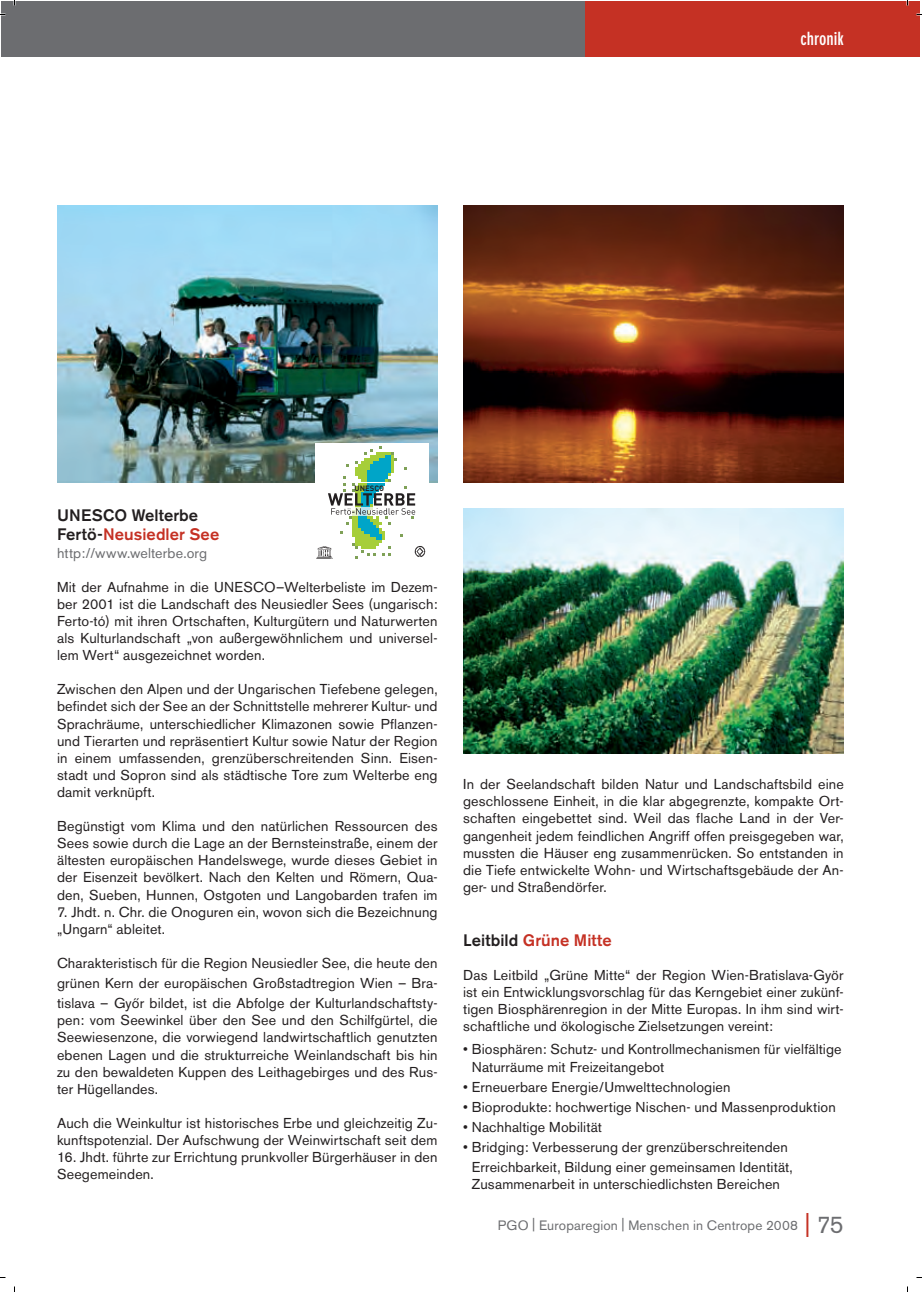
<style>
.page{position:relative;width:922px;height:1292px;background:#fff}
.page>*{position:absolute;margin:0;border:0;box-sizing:border-box;transform-origin:0 0}
.t1{font:700 condensed 18px "DIN Neuzeit Grotesk";color:#fff}
.t2{font:500 16.5px/19.8px "Akzidenz Grotesk BE";letter-spacing:.005em;color:#231f20}
.t3{font:500 16.5px "Akzidenz Grotesk BE";letter-spacing:.005em;color:#c53124}
.t4{font:14.25px/17.1px "Akzidenz Grotesk BE";letter-spacing:.01em;color:#231f20;text-align:justify}
.t5{font:14.25px "Akzidenz Grotesk BE";letter-spacing:.01em;color:#6c6d70}
.t6{font:13.5px "Akzidenz Grotesk BE";letter-spacing:.015em;color:#6c6d70}
.s1{color:#c53124}
.s2{color:#231f20}
.s3{font-size:24px;color:#c53124}
.s4{font-size:24px}
</style>
<div class="page">
<img style="left:463px;top:508px;width:381px;height:245px">
<img style="left:57px;top:205px;width:381px;height:278px">
<div style="left:315px;top:443px;width:113px;height:115px;background:#fff"></div>
<img style="left:415px;top:546px;width:11px;height:11px">
<img style="left:317px;top:546px;width:11px;height:12px">
<img style="left:463px;top:205px;width:381px;height:278px">
<div style="left:2px;top:2px;width:12px;height:55px;background:#6c6d70"></div>
<div style="left:14px;top:2px;width:906px;height:55px;background:#c53124"></div>
<div style="left:14px;top:2px;width:571px;height:55px;background:#6c6d70"></div>
<svg style="left:328px;top:446px;width:87px;height:112px"></svg>
<p class="t1" style="left:800px;top:28px;width:45px">chronik</p>
<p class="t2" style="left:57px;top:505px;width:164px">UNESCO Welterbe<br>Fertö-<span class="s1">Neusiedler See</span></p>
<p class="t5" style="left:57px;top:544px;width:152px">http://www.welterbe.org</p>
<p class="t4" style="left:57px;top:578px;width:382px">Mit der Aufnahme in die UNESCO–Welterbeliste im Dezem&shy;ber 2001 ist die Landschaft des Neusiedler Sees (ungarisch:<br>Ferto-tó) mit ihren Ortschaften, Kulturgütern und Naturwerten als Kulturlandschaft „von außergewöhnlichem und universel&shy;lem Wert“ ausgezeichnet worden.</p>
<p class="t4" style="left:57px;top:681px;width:382px">Zwischen den Alpen und der Ungarischen Tiefebene gelegen, befindet sich der See an der Schnittstelle mehrerer Kultur- und Sprachräume, unterschiedlicher Klimazonen sowie Pflanzen&shy;und Tierarten und repräsentiert Kultur sowie Natur der Region in einem umfassenden, grenzüberschreitenden Sinn. Eisen&shy;stadt und Sopron sind als städtische Tore zum Welterbe eng damit verknüpft.</p>
<p class="t4" style="left:57px;top:818px;width:382px">Begünstigt vom Klima und den natürlichen Ressourcen des Sees sowie durch die Lage an der Bernsteinstraße, einem der ältesten europäischen Handelswege, wurde dieses Gebiet in der Eisenzeit bevölkert. Nach den Kelten und Römern, Qua&shy;den, Sueben, Hunnen, Ostgoten und Langobarden trafen im</p>
<p class="t4" style="left:57px;top:903px;width:382px">7. Jhdt. n. Chr. die Onoguren ein, wovon sich die Bezeichnung „Ungarn“ ableitet.</p>
<p class="t4" style="left:57px;top:953px;width:382px;line-height:20.1px">Charakteristisch für die Region Neusiedler See, die heute den grünen Kern der europäischen Großstadtregion Wien – Bra&shy;tislava – Győr bildet, ist die Abfolge der Kulturlandschaftsty-</p>
<p class="t4" style="left:57px;top:1012px;width:382px">pen: vom Seewinkel über den See und den Schilfgürtel, die Seewiesenzone, die vorwiegend landwirtschaftlich genutzten ebenen Lagen und die strukturreiche Weinlandschaft bis hin zu den bewaldeten Kuppen des Leithagebirges und des Rus&shy;ter Hügellandes.</p>
<p class="t4" style="left:57px;top:1114px;width:382px">Auch die Weinkultur ist historisches Erbe und gleichzeitig Zu&shy;kunftspotenzial. Der Aufschwung der Weinwirtschaft seit dem</p>
<p class="t4" style="left:57px;top:1148px;width:382px">16. Jhdt. führte zur Errichtung prunkvoller Bürgerhäuser in den<br>Seegemeinden.</p>
<p class="t4" style="left:463px;top:776px;width:382px">In der Seelandschaft bilden Natur und Landschaftsbild eine geschlossene Einheit, in die klar abgegrenzte, kompakte Ort&shy;schaften eingebettet sind. Weil das flache Land in der Ver&shy;gangenheit jedem feindlichen Angriff offen preisgegeben war, mussten die Häuser eng zusammenrücken. So entstanden in die Tiefe entwickelte Wohn- und Wirtschaftsgebäude der An&shy;ger- und Straßendörfer.</p>
<p class="t3" style="left:463px;top:930px;width:150px"><span class="s2">Leitbild</span> Grüne Mitte</p>
<p class="t4" style="left:463px;top:966px;width:382px">Das Leitbild „Grüne Mitte“ der Region Wien-Bratislava-Györ ist ein Entwicklungsvorschlag für das Kerngebiet einer zukünf&shy;tigen Biosphärenregion in der Mitte Europas. In ihm sind wirt&shy;schaftliche und ökologische Zielsetzungen vereint:</p>
<p class="t4" style="left:472px;top:1041px;width:371px;text-indent:-9px">• Biosphären: Schutz- und Kontrollmechanismen für vielfältige<br>Naturräume mit Freizeitangebot</p>
<p class="t4" style="left:463px;top:1078px;width:269px">• Erneuerbare Energie/Umwelttechnologien</p>
<p class="t4" style="left:463px;top:1098px;width:374px">• Bioprodukte: hochwertige Nischen- und Massenproduktion</p>
<p class="t4" style="left:463px;top:1118px;width:140px">• Nachhaltige Mobilität</p>
<p class="t4" style="left:472px;top:1137px;width:323px;line-height:20.1px;text-indent:-9px">• Bridging: Verbesserung der grenzüberschreitenden<br>Erreichbarkeit, Bildung einer gemeinsamen Identität,</p>
<p class="t4" style="left:472px;top:1176px;width:310px">Zusammenarbeit in unterschiedlichsten Bereichen</p>
<p class="t6" style="left:498px;top:1217px;width:348px">PGO | Europaregion | Menschen in Centrope 2008 <span class="s3">|</span> <span class="s4">75</span></p>
</div>
